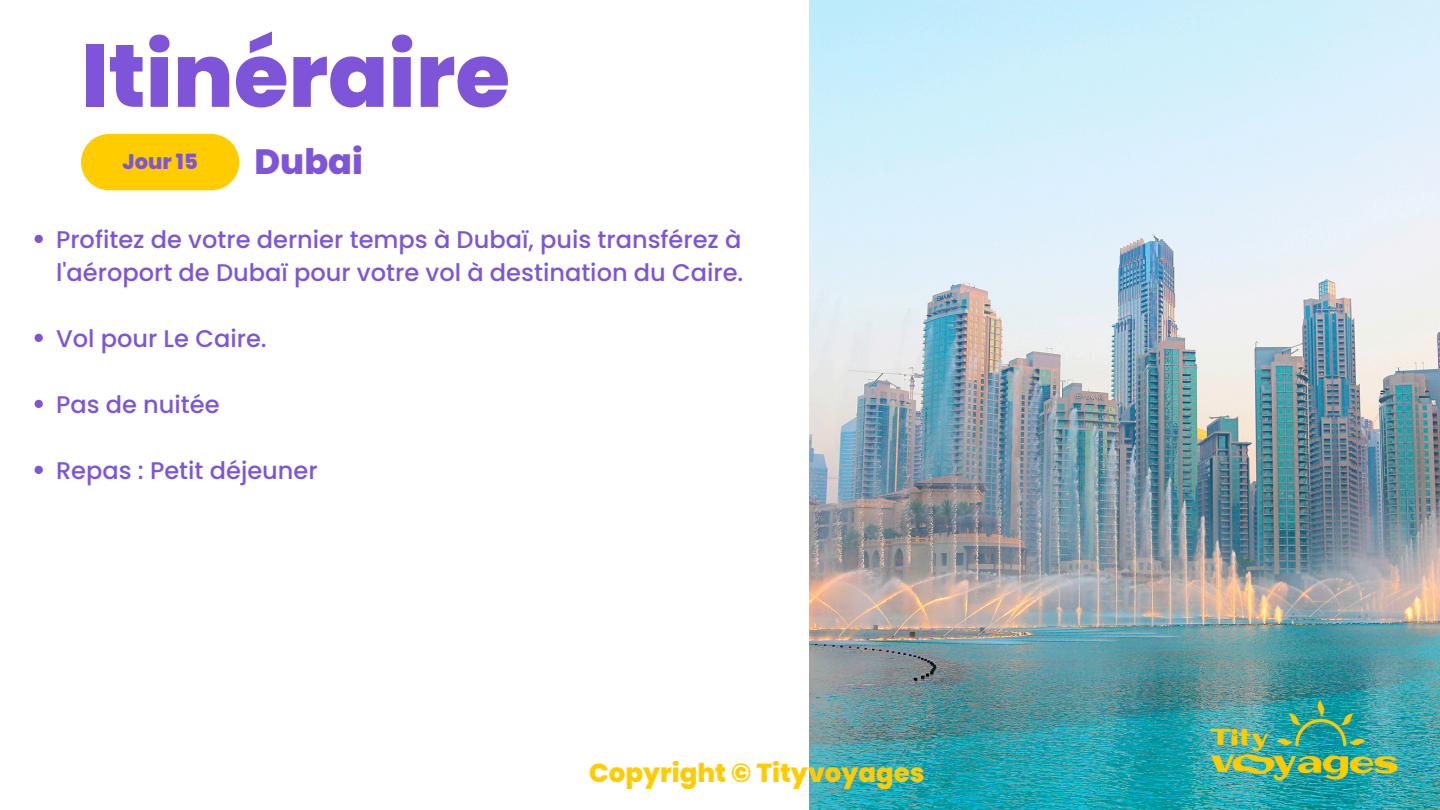
<style>
.page{position:relative;width:1440px;height:810px;background:#fff}
.page>*{position:absolute;margin:0;border:0;box-sizing:border-box;transform-origin:0 0}
.t1{font:800 88.7px "Poppins";color:#7e55d9}
.t2{font:800 35.1px "Poppins";color:#7e55d9}
.t3{font:800 26px "Poppins";color:#fc0}
.t4{font:500 24.1px/33px "Poppins";color:#7e55d9}
.t5{font:800 21px "Poppins";color:#7e55d9}
</style>
<div class="page">
<div style="left:81px;top:134px;width:158px;height:56px;background:#fc0;border-radius:28px"></div>
<img style="left:809px;top:0;width:631px;height:810px">
<svg style="left:35px;top:235px;width:8px;height:8px"></svg>
<svg style="left:35px;top:334px;width:8px;height:8px"></svg>
<svg style="left:35px;top:400px;width:8px;height:8px"></svg>
<svg style="left:35px;top:466px;width:8px;height:8px"></svg>
<p class="t1" style="left:81px;top:14px;width:431px">Itinéraire</p>
<p class="t5" style="left:123px;top:147px;width:77px">Jour 15</p>
<h1 class="t2" style="left:254px;top:137px;width:110px">Dubai</h1>
<p class="t4" style="left:56px;top:223px;width:689px">Profitez de votre dernier temps à Dubaï, puis transférez à l'aéroport de Dubaï pour votre vol à destination du Caire.</p>
<h2 class="t4" style="left:56px;top:322px;width:212px">Vol pour Le Caire.</h2>
<p class="t4" style="left:56px;top:388px;width:165px">Pas de nuitée</p>
<p class="t4" style="left:56px;top:454px;width:263px">Repas : Petit déjeuner</p>
<p class="t3" style="left:589px;top:754px;width:337px">Copyright © Tityvoyages</p>
</div>
